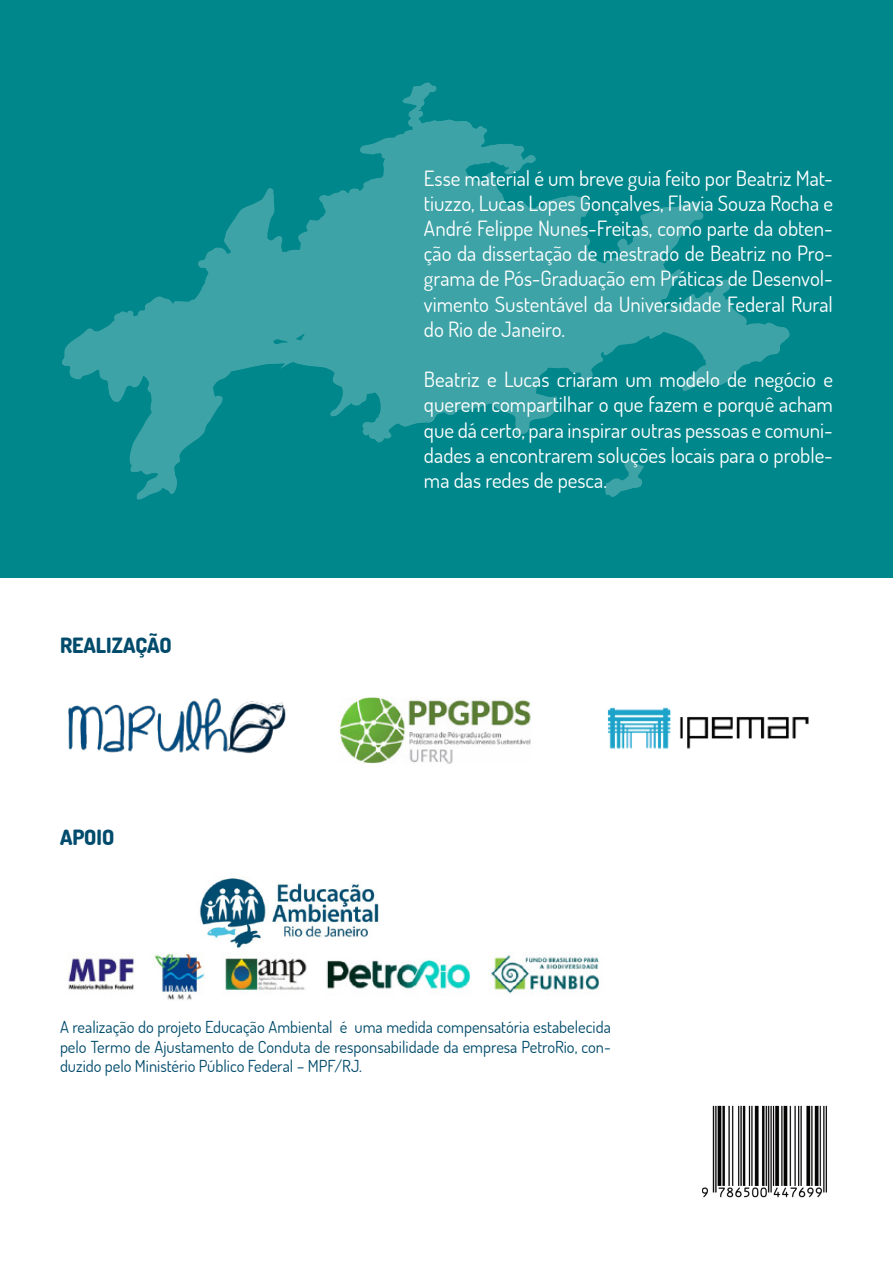
<style>
.page{position:relative;width:893px;height:1263px;background:#fff}
.page>*{position:absolute;margin:0;border:0;box-sizing:border-box;transform-origin:0 0}
.t1{font:21px/25.2px "Dosis";color:#fff;text-align:justify}
.t2{font:800 21px "Dosis";color:#004b6c}
.t3{font:16.5px/19.8px "Dosis";color:#004b6c;text-align:justify}
</style>
<div class="page">
<div style="left:0;top:0;width:893px;height:578px;background:#00878c"></div>
<svg style="left:62px;top:82px;width:728px;height:418px"></svg>
<img style="left:68px;top:698px;width:218px;height:56px">
<img style="left:338px;top:697px;width:193px;height:66px">
<img style="left:199px;top:878px;width:180px;height:70px">
<img style="left:607px;top:707px;width:202px;height:42px">
<img style="left:68px;top:952px;width:532px;height:48px">
<img style="left:702px;top:1105px;width:125px;height:93px">
<p class="t2" style="left:60px;top:632px;width:113px">REALIZAÇÃO</p>
<p class="t2" style="left:60px;top:824px;width:56px">APOIO</p>
<p class="t1" style="left:424px;top:165px;width:410px">Esse material é um breve guia feito por Beatriz Mat&shy;tiuzzo, Lucas Lopes Gonçalves, Flavia Souza Rocha e André Felippe Nunes-Freitas, como parte da obten&shy;ção da dissertação de mestrado de Beatriz no Pro&shy;grama de Pós-Graduação em Práticas de Desenvol&shy;vimento Sustentável da Universidade Federal Rural do Rio de Janeiro.</p>
<p class="t1" style="left:424px;top:366px;width:411px">Beatriz e Lucas criaram um modelo de negócio e querem compartilhar o que fazem e porquê acham que dá certo, para inspirar outras pessoas e comuni&shy;dades a encontrarem soluções locais para o proble&shy;ma das redes de pesca.</p>
<p class="t3" style="left:60px;top:1016px;width:552px">A realização do projeto Educação Ambiental é uma medida compensatória estabelecida pelo Termo de Ajustamento de Conduta de responsabilidade da empresa PetroRio, con&shy;duzido pelo Ministério Público Federal – MPF/RJ.</p>
</div>
